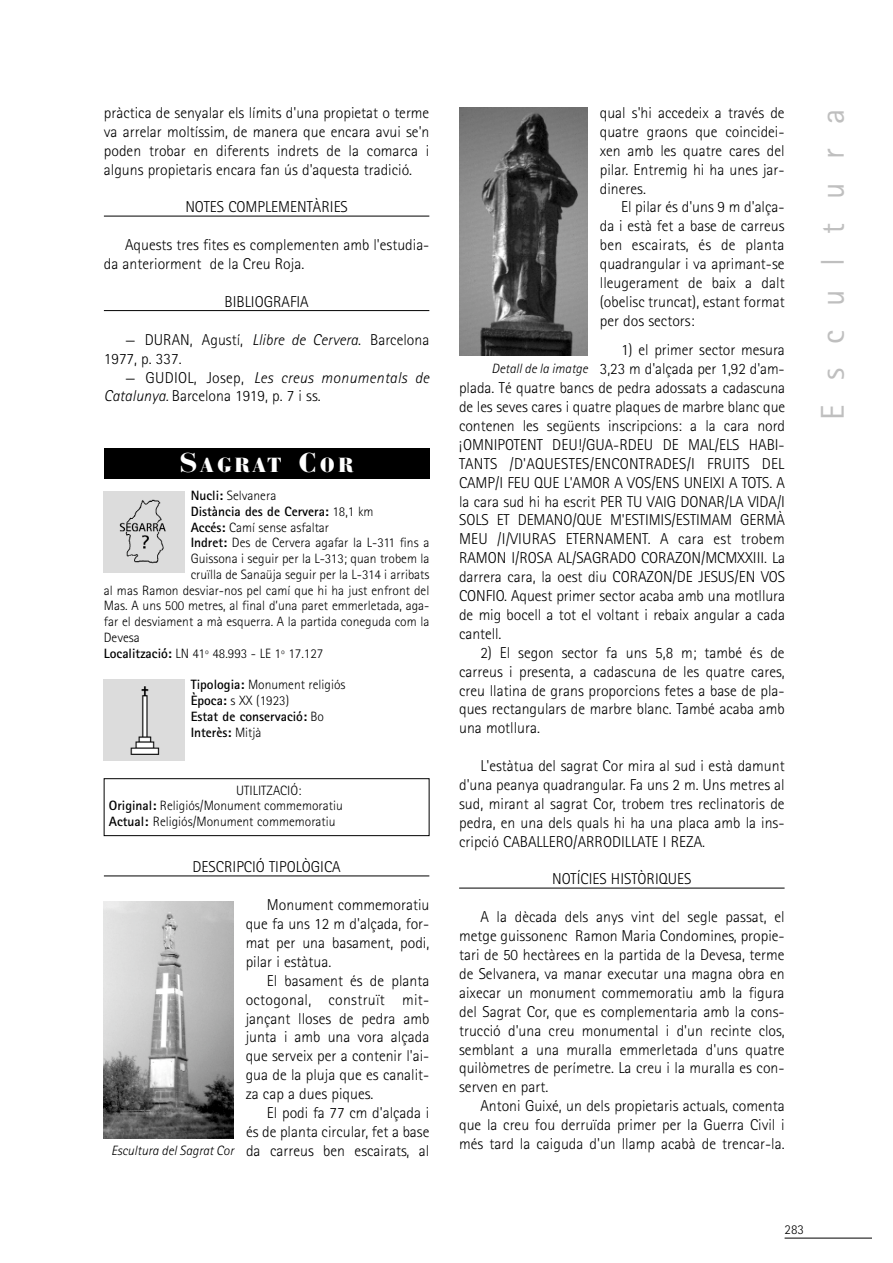
<style>
.page{position:relative;width:893px;height:1263px;background:#fff}
.page>*{position:absolute;margin:0;border:0;box-sizing:border-box;transform-origin:0 0}
.t1{font:33px "Rotis Sans Serif";letter-spacing:.725em;color:#bfbfbf}
.t2{font:900 condensed 20.25px "Bauer Bodoni";letter-spacing:.14em;color:#fff;scale:1.3 1}
.t3{font:300 15.75px/18.9px "Rotis Sans Serif";color:#000;text-align:justify}
.t4{font:300 13.5px/15.8px "Rotis Sans Serif";color:#000}
.t5{font:700 13.5px/15.8px "Rotis Sans Serif";color:#000}
.t6{font:italic 300 13.5px "Rotis Sans Serif";color:#000}
.s1{font-style:italic}
.s2{font-size:27px}
.s3{font-weight:700}
.s4{font-weight:300}
</style>
<div class="page">
<svg style="left:784px;top:1238px;width:88px;height:1px"></svg>
<svg style="left:459px;top:888px;width:326px;height:1px"></svg>
<svg style="left:103px;top:216px;width:327px;height:1px"></svg>
<svg style="left:103px;top:310px;width:327px;height:1px"></svg>
<svg style="left:103px;top:875px;width:327px;height:1px"></svg>
<img style="left:104px;top:680px;width:81px;height:80px">
<div style="left:104px;top:778px;width:325px;height:58px;border:1px solid #000"></div>
<img style="left:104px;top:901px;width:130px;height:238px">
<img style="left:459px;top:107px;width:129px;height:249px">
<div style="left:104px;top:448px;width:325px;height:30px;background:#000"></div>
<img style="left:104px;top:491px;width:81px;height:81px">
<p class="t3" style="left:104px;top:105px;width:327px">pràctica de senyalar els límits d'una propietat o terme va arrelar moltíssim, de manera que encara avui se'n poden trobar en diferents indrets de la comarca i alguns propietaris encara fan ús d'aquesta tradició.</p>
<p class="t3" style="left:185px;top:199px;width:164px">NOTES COMPLEMENTÀRIES</p>
<p class="t3" style="left:104px;top:237px;width:327px;text-indent:21px">Aquests tres fites es complementen amb l'estudia&shy;da anteriorment de la Creu Roja.</p>
<p class="t3" style="left:224px;top:294px;width:86px">BIBLIOGRAFIA</p>
<p class="t3" style="left:104px;top:332px;width:327px;text-indent:21px">— DURAN, Agustí, <span class="s1">Llibre de Cervera</span>. Barcelona<br>1977, p. 337.</p>
<p class="t3" style="left:104px;top:369px;width:327px;text-indent:21px">— GUDIOL, Josep, <span class="s1">Les creus monumentals de<br>Catalunya.</span> Barcelona 1919, p. 7 i ss.</p>
<p class="t2" style="left:180px;top:457px;width:134px"><span class="s2">S</span>AGRAT <span class="s2">C</span>OR</p>
<p class="t4" style="left:191px;top:489px;width:87px"><span class="s3">Nucli:</span> Selvanera</p>
<p class="t5" style="left:191px;top:505px;width:184px">Distància des de Cervera: <span class="s4">18,1 km</span></p>
<p class="t4" style="left:191px;top:521px;width:140px"><span class="s3">Accés:</span> Camí sense asfaltar</p>
<p class="t4" style="left:191px;top:536px;width:240px"><span class="s3">Indret:</span> Des de Cervera agafar la L-311 fins a</p>
<p class="t4" style="left:191px;top:552px;width:240px">Guissona i seguir per la L-313; quan trobem la</p>
<p class="t4" style="left:191px;top:568px;width:240px">cruïlla de Sanaüja seguir per la L-314 i arribats</p>
<p class="t4" style="left:104px;top:584px;width:327px">al mas Ramon desviar-nos pel camí que hi ha just enfront del</p>
<p class="t4" style="left:104px;top:599px;width:327px">Mas. A uns 500 metres, al final d’una paret emmerletada, aga-</p>
<p class="t4" style="left:104px;top:615px;width:327px">far el desviament a mà esquerra. A la partida coneguda com la</p>
<p class="t4" style="left:104px;top:631px;width:37px">Devesa</p>
<p class="t4" style="left:104px;top:647px;width:221px"><span class="s3">Localització:</span> LN 41º 48.993 - LE 1º 17.127</p>
<p class="t5" style="left:191px;top:678px;width:156px">Tipologia: <span class="s4">Monument religiós<br></span>Època: <span class="s4">s XX (1923)<br></span>Estat de conservació: <span class="s4">Bo<br></span>Interès: <span class="s4">Mitjà</span></p>
<p class="t4" style="left:109px;top:784px;width:235px;text-indent:127px">UTILITZACIÓ:<br><span class="s3">Original:</span> Religiós/Monument commemoratiu<br><span class="s3">Actual:</span> Religiós/Monument commemoratiu</p>
<p class="t3" style="left:192px;top:859px;width:149px">DESCRIPCIÓ TIPOLÒGICA</p>
<p class="t3" style="left:246px;top:897px;width:185px;text-indent:21px">Monument commemoratiu que fa uns 12 m d'alçada, for&shy;mat per una basament, podi, pilar i estàtua.</p>
<p class="t3" style="left:246px;top:973px;width:185px;text-indent:21px">El basament és de planta octogonal, construït mit&shy;jançant lloses de pedra amb junta i amb una vora alçada que serveix per a contenir l'ai&shy;gua de la pluja que es canalit&shy;za cap a dues piques.</p>
<p class="t3" style="left:246px;top:1105px;width:185px;text-indent:21px">El podi fa 77 cm d'alçada i és de planta circular, fet a base da carreus ben escairats, al</p>
<p class="t6" style="left:111px;top:1145px;width:124px">Escultura del Sagrat Cor</p>
<p class="t3" style="left:600px;top:105px;width:186px">qual s'hi accedeix a través de quatre graons que coincidei&shy;xen amb les quatre cares del pilar. Entremig hi ha unes jar&shy;dineres.</p>
<p class="t3" style="left:600px;top:199px;width:186px;text-indent:21px">El pilar és d'uns 9 m d'alça&shy;da i està fet a base de carreus ben escairats, és de planta quadrangular i va aprimant-se lleugerament de baix a dalt (obelisc truncat), estant format per dos sectors:</p>
<p class="t3" style="left:621px;top:342px;width:165px">1) el primer sector mesura</p>
<p class="t3" style="left:600px;top:361px;width:186px">3,23 m d'alçada per 1,92 d'am-</p>
<p class="t3" style="left:459px;top:380px;width:327px">plada. Té quatre bancs de pedra adossats a cadascuna</p>
<p class="t3" style="left:459px;top:399px;width:328px">de les seves cares i quatre plaques de marbre blanc que</p>
<p class="t3" style="left:459px;top:418px;width:327px">contenen les següents inscripcions: a la cara nord</p>
<p class="t3" style="left:459px;top:437px;width:327px">¡OMNIPOTENT DEU!/GUA-RDEU DE MAL/ELS HABI-</p>
<p class="t3" style="left:459px;top:456px;width:327px">TANTS /D'AQUESTES/ENCONTRADES/I FRUITS DEL</p>
<p class="t3" style="left:459px;top:474px;width:327px">CAMP/I FEU QUE L'AMOR A VOS/ENS UNEIXI A TOTS. A</p>
<p class="t3" style="left:459px;top:493px;width:327px">la cara sud hi ha escrit PER TU VAIG DONAR/LA VIDA/I</p>
<p class="t3" style="left:459px;top:512px;width:327px">SOLS ET DEMANO/QUE M'ESTIMIS/ESTIMAM GERMÀ</p>
<p class="t3" style="left:459px;top:531px;width:327px">MEU /I/VIURAS ETERNAMENT. A cara est trobem</p>
<p class="t3" style="left:459px;top:550px;width:327px">RAMON I/ROSA AL/SAGRADO CORAZON/MCMXXIII. La</p>
<p class="t3" style="left:459px;top:569px;width:327px">darrera cara, la oest diu CORAZON/DE JESUS/EN VOS</p>
<p class="t3" style="left:459px;top:588px;width:327px">CONFIO. Aquest primer sector acaba amb una motllura</p>
<p class="t3" style="left:459px;top:607px;width:327px">de mig bocell a tot el voltant i rebaix angular a cada</p>
<p class="t3" style="left:459px;top:626px;width:44px">cantell.</p>
<p class="t3" style="left:459px;top:645px;width:327px;text-indent:21px">2) El segon sector fa uns 5,8 m; també és de carreus i presenta, a cadascuna de les quatre cares, creu llatina de grans proporcions fetes a base de pla&shy;ques rectangulars de marbre blanc. També acaba amb una motllura.</p>
<p class="t3" style="left:459px;top:758px;width:327px;text-indent:21px">L'estàtua del sagrat Cor mira al sud i està damunt d'una peanya quadrangular. Fa uns 2 m. Uns metres al sud, mirant al sagrat Cor, trobem tres reclinatoris de pedra, en una dels quals hi ha una placa amb la ins&shy;cripció CABALLERO/ARRODILLATE I REZA.</p>
<p class="t3" style="left:552px;top:871px;width:141px">NOTÍCIES HISTÒRIQUES</p>
<p class="t3" style="left:459px;top:909px;width:327px;text-indent:21px">A la dècada dels anys vint del segle passat, el metge guissonenc Ramon Maria Condomines, propie&shy;tari de 50 hectàrees en la partida de la Devesa, terme de Selvanera, va manar executar una magna obra en aixecar un monument commemoratiu amb la figura del Sagrat Cor, que es complementaria amb la cons&shy;trucció d'una creu monumental i d'un recinte clos, semblant a una muralla emmerletada d'uns quatre quilòmetres de perímetre. La creu i la muralla es con&shy;serven en part.</p>
<p class="t3" style="left:459px;top:1098px;width:327px;text-indent:21px">Antoni Guixé, un dels propietaris actuals, comenta que la creu fou derruïda primer per la Guerra Civil i més tard la caiguda d'un llamp acabà de trencar-la.</p>
<p class="t6" style="left:491px;top:363px;width:98px">Detall de la imatge</p>
<h1 class="t1" style="left:821px;top:420px;width:312px;rotate:-90deg">Escultura</h1>
<p class="t4" style="left:784px;top:1223px;width:21px">283</p>
</div>
